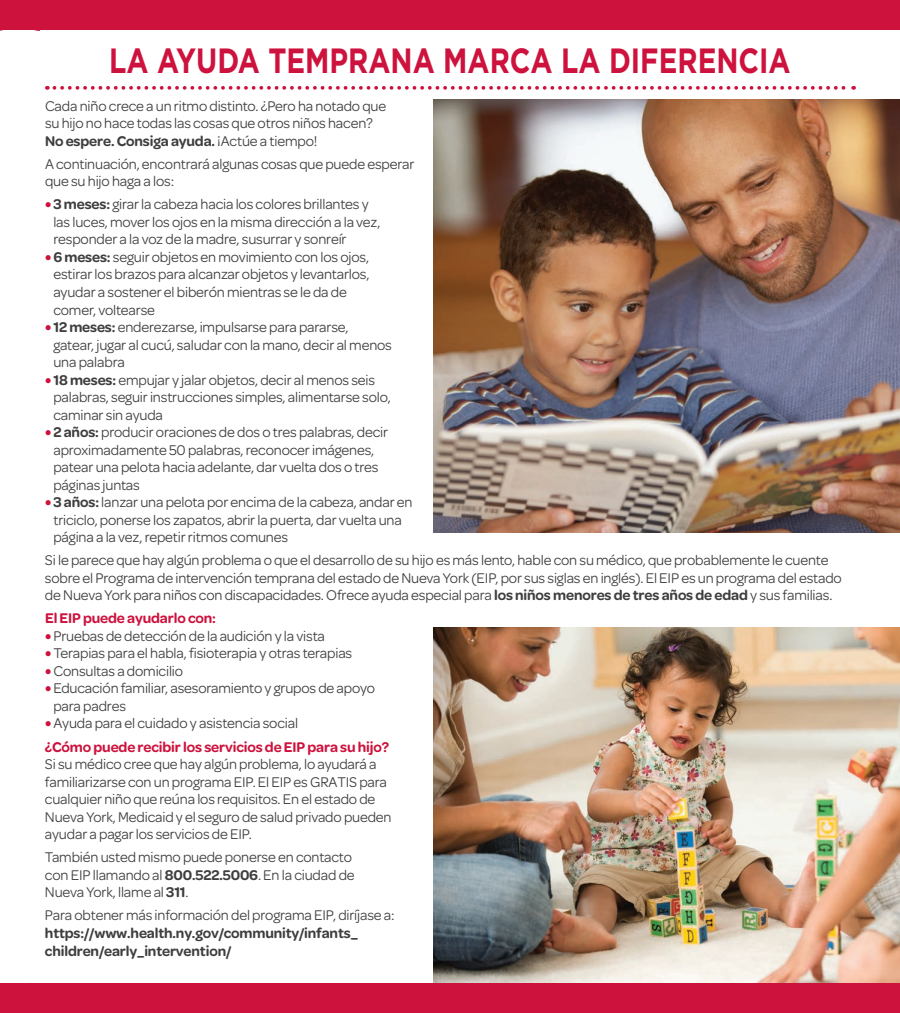
<style>
.page{position:relative;width:900px;height:1013px;background:#fff}
.page>*{position:absolute;margin:0;border:0;box-sizing:border-box;transform-origin:0 0}
.t1{font:700 35px "Gotham";color:#cd123d;scale:.8 1}
.t2{font:15px/17.5px "Omnes";letter-spacing:-.01em;color:#3e3e3f}
.t3{font:600 15px/17.5px "Omnes";letter-spacing:-.01em;color:#3e3e3f}
.t4{font:600 15px "Omnes";letter-spacing:-.01em;color:#cd123d}
.s1{font-weight:600}
.s2{font-weight:700;font-size:17.5px;color:#cd123d}
.s3{font-weight:400}
</style>
<div class="page">
<div style="left:0;top:982px;width:900px;height:30px;background:#cd123d"></div>
<svg style="left:0;top:982px;width:37px;height:1px"></svg>
<div style="left:0;top:0;width:900px;height:30px;background:#cd123d"></div>
<svg style="left:54px;top:86px;width:800px;height:4px"></svg>
<img style="left:434px;top:99px;width:466px;height:433px">
<img style="left:434px;top:627px;width:466px;height:355px">
<p class="t1" style="left:109px;top:37px;width:853px">LA AYUDA TEMPRANA MARCA LA DIFERENCIA</p>
<p class="t2" style="left:45px;top:96px;width:343px">Cada niño crece a un ritmo distinto. ¿Pero ha notado que su hijo no hace todas las cosas que otros niños hacen?<br><span class="s1">No espere. Consiga ayuda.</span> ¡Actúe a tiempo!</p>
<p class="t2" style="left:45px;top:154px;width:371px">A continuación, encontrará algunas cosas que puede esperar que su hijo haga a los:</p>
<p class="t2" style="left:53px;top:195px;width:329px;text-indent:-8px"><span class="s2">•</span> <span class="s1">3 meses:</span> girar la cabeza hacia los colores brillantes y las luces, mover los ojos en la misma dirección a la vez, responder a la voz de la madre, susurrar y sonreír</p>
<p class="t2" style="left:53px;top:247px;width:318px;text-indent:-8px"><span class="s2">•</span> <span class="s1">6 meses:</span> seguir objetos en movimiento con los ojos, estirar los brazos para alcanzar objetos y levantarlos, ayudar a sostener el biberón mientras se le da de comer, voltearse</p>
<p class="t2" style="left:53px;top:317px;width:340px;text-indent:-8px"><span class="s2">•</span> <span class="s1">12 meses:</span> enderezarse, impulsarse para pararse, gatear, jugar al cucú, saludar con la mano, decir al menos una palabra</p>
<p class="t2" style="left:53px;top:370px;width:339px;text-indent:-8px"><span class="s2">•</span> <span class="s1">18 meses:</span> empujar y jalar objetos, decir al menos seis palabras, seguir instrucciones simples, alimentarse solo, caminar sin ayuda</p>
<p class="t2" style="left:53px;top:422px;width:336px;text-indent:-8px"><span class="s2">•</span> <span class="s1">2 años:</span> producir oraciones de dos o tres palabras, decir aproximadamente 50 palabras, reconocer imágenes, patear una pelota hacia adelante, dar vuelta dos o tres páginas juntas</p>
<p class="t2" style="left:53px;top:492px;width:361px;text-indent:-8px"><span class="s2">•</span> <span class="s1">3 años:</span> lanzar una pelota por encima de la cabeza, andar en triciclo, ponerse los zapatos, abrir la puerta, dar vuelta una página a la vez, repetir ritmos comunes</p>
<p class="t2" style="left:45px;top:550px;width:798px">Si le parece que hay algún problema o que el desarrollo de su hijo es más lento, hable con su médico, que probablemente le cuente sobre el Programa de intervención temprana del estado de Nueva York (EIP, por sus siglas en inglés). El EIP es un programa del estado de Nueva York para niños con discapacidades. Ofrece ayuda especial para <span class="s1">los niños menores de tres años de edad</span> y sus familias.</p>
<p class="t4" style="left:45px;top:607px;width:172px">El EIP puede ayudarlo con:</p>
<p class="t2" style="left:45px;top:626px;width:281px"><span class="s2">•</span> Pruebas de detección de la audición y la vista</p>
<p class="t2" style="left:45px;top:644px;width:309px"><span class="s2">•</span> Terapias para el habla, fisioterapia y otras terapias</p>
<p class="t2" style="left:45px;top:661px;width:140px"><span class="s2">•</span> Consultas a domicilio</p>
<p class="t2" style="left:53px;top:679px;width:323px;text-indent:-8px"><span class="s2">•</span> Educación familiar, asesoramiento y grupos de apoyo para padres</p>
<p class="t2" style="left:45px;top:714px;width:255px"><span class="s2">•</span> Ayuda para el cuidado y asistencia social</p>
<p class="t4" style="left:45px;top:736px;width:346px">¿Cómo puede recibir los servicios de EIP para su hijo?</p>
<p class="t2" style="left:45px;top:754px;width:348px">Si su médico cree que hay algún problema, lo ayudará a familiarizarse con un programa EIP. El EIP es GRATIS para cualquier niño que reúna los requisitos. En el estado de Nueva York, Medicaid y el seguro de salud privado pueden ayudar a pagar los servicios de EIP.</p>
<p class="t2" style="left:45px;top:847px;width:309px">También usted mismo puede ponerse en contacto</p>
<p class="t2" style="left:45px;top:865px;width:311px">con EIP llamando al <span class="s1">800.522.5006</span>. En la ciudad de</p>
<p class="t2" style="left:45px;top:882px;width:145px">Nueva York, llame al <span class="s1">311</span>.</p>
<p class="t3" style="left:45px;top:905px;width:351px"><span class="s3">Para obtener más información del programa EIP, diríjase a: </span>https://www.health.ny.gov/community/infants_ children/early_intervention/</p>
</div>
